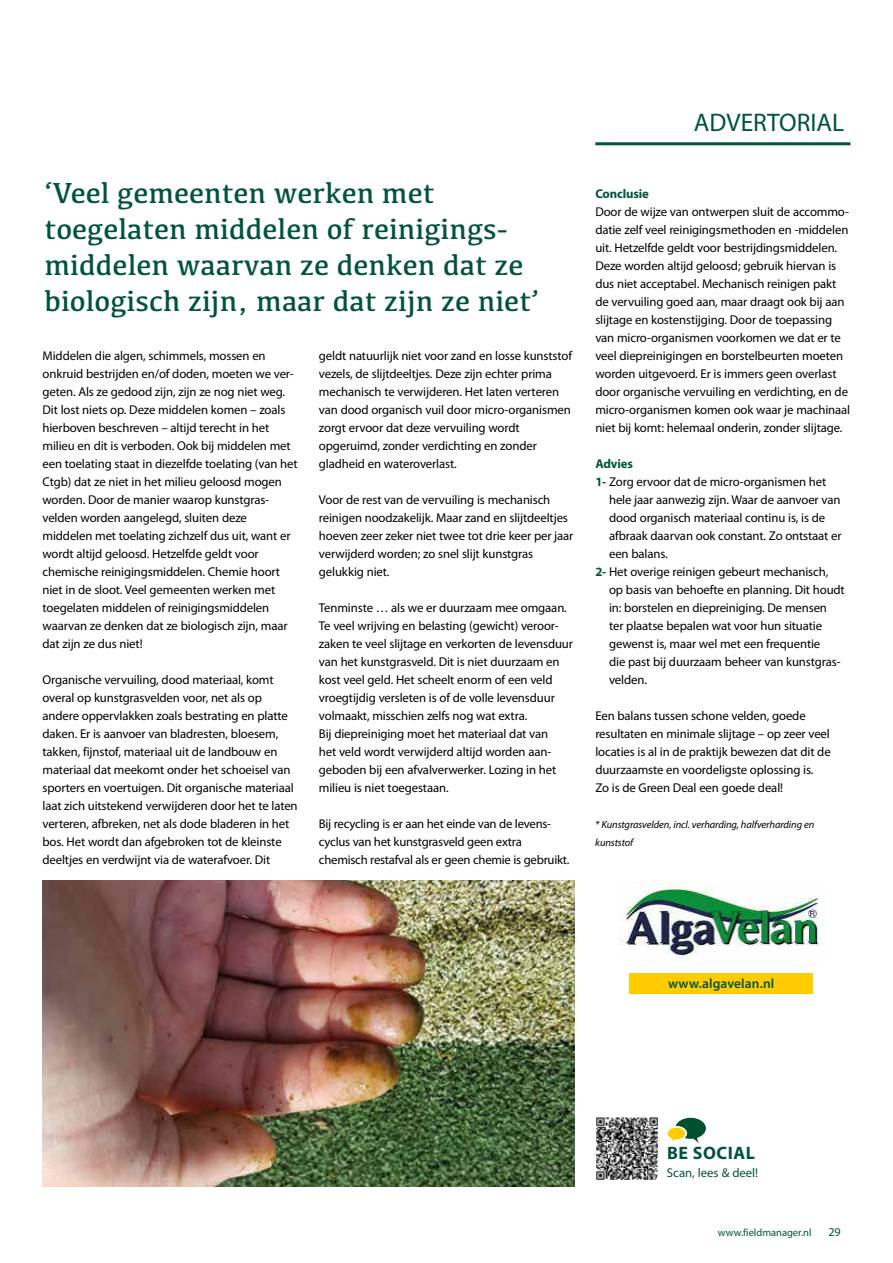
<style>
.page{position:relative;width:893px;height:1263px;background:#fff}
.page>*{position:absolute;margin:0;border:0;box-sizing:border-box;transform-origin:0 0}
.t1{font:30px/36px "Kefa";color:#00533d}
.t2{font:25.5px "Myriad Pro";color:#00533d}
.t3{font:700 18px "Myriad Pro";letter-spacing:.03em;color:#00533d}
.t4{font:600 13.5px "Myriad Pro";letter-spacing:.01em;color:#00533d}
.t5{font:12.75px/18px "Myriad Pro";letter-spacing:-.01em;color:#000}
.t6{font:700 12.75px "Myriad Pro";letter-spacing:-.01em;color:#00533d}
.t7{font:12.75px "Myriad Pro";color:#00533d}
.t8{font:12px "Myriad Pro";color:#00533d}
.t9{font:italic 10.5px/18px "Myriad Pro";letter-spacing:-.01em;color:#000}
.t10{font:10.5px "Myriad Pro";color:#00533d}
.s1{font-weight:700;color:#00533d}
</style>
<div class="page">
<hr style="left:595px;top:142px;width:255px;height:3px;background:#00533d">
<img style="left:620px;top:883px;width:203px;height:79px">
<img style="left:43px;top:880px;width:531px;height:306px">
<div style="left:629px;top:973px;width:184px;height:20px;background:#fc0"></div>
<img style="left:596px;top:1117px;width:62px;height:62px">
<svg style="left:668px;top:1118px;width:38px;height:25px"></svg>
<h1 class="t1" style="left:45px;top:174px;width:496px">‘Veel gemeenten werken met toegelaten middelen of reinigings&shy;middelen waarvan ze denken dat ze biologisch zijn, maar dat zijn ze niet’</h1>
<p class="t5" style="left:43px;top:347px;width:257px">Middelen die algen, schimmels, mossen en onkruid bestrijden en/of doden, moeten we ver&shy;geten. Als ze gedood zijn, zijn ze nog niet weg.<br>Dit lost niets op. Deze middelen komen – zoals hierboven beschreven – altijd terecht in het milieu en dit is verboden. Ook bij middelen met een toelating staat in diezelfde toelating (van het Ctgb) dat ze niet in het milieu geloosd mogen worden. Door de manier waarop kunstgras&shy;velden worden aangelegd, sluiten deze middelen met toelating zichzelf dus uit, want er wordt altijd geloosd. Hetzelfde geldt voor chemische reinigingsmiddelen. Chemie hoort niet in de sloot. Veel gemeenten werken met toegelaten middelen of reinigingsmiddelen waarvan ze denken dat ze biologisch zijn, maar dat zijn ze dus niet!</p>
<p class="t5" style="left:43px;top:671px;width:257px">Organische vervuiling, dood materiaal, komt overal op kunstgrasvelden voor, net als op andere oppervlakken zoals bestrating en platte daken. Er is aanvoer van bladresten, bloesem, takken, fijnstof, materiaal uit de landbouw en materiaal dat meekomt onder het schoeisel van sporters en voertuigen. Dit organische materiaal laat zich uitstekend verwijderen door het te laten verteren, afbreken, net als dode bladeren in het bos. Het wordt dan afgebroken tot de kleinste deeltjes en verdwijnt via de waterafvoer. Dit</p>
<p class="t5" style="left:319px;top:347px;width:255px">geldt natuurlijk niet voor zand en losse kunststof vezels, de slijtdeeltjes. Deze zijn echter prima mechanisch te verwijderen. Het laten verteren van dood organisch vuil door micro-organismen zorgt ervoor dat deze vervuiling wordt opgeruimd, zonder verdichting en zonder gladheid en wateroverlast.</p>
<p class="t5" style="left:319px;top:491px;width:256px">Voor de rest van de vervuiling is mechanisch reinigen noodzakelijk. Maar zand en slijtdeeltjes hoeven zeer zeker niet twee tot drie keer per jaar verwijderd worden; zo snel slijt kunstgras gelukkig niet.</p>
<p class="t5" style="left:319px;top:599px;width:256px">Tenminste … als we er duurzaam mee omgaan.<br>Te veel wrijving en belasting (gewicht) veroor&shy;zaken te veel slijtage en verkorten de levensduur van het kunstgrasveld. Dit is niet duurzaam en kost veel geld. Het scheelt enorm of een veld vroegtijdig versleten is of de volle levensduur volmaakt, misschien zelfs nog wat extra.<br>Bij diepreiniging moet het materiaal dat van<br>het veld wordt verwijderd altijd worden aan&shy;geboden bij een afvalverwerker. Lozing in het milieu is niet toegestaan.</p>
<p class="t5" style="left:319px;top:815px;width:252px">Bij recycling is er aan het einde van de levens&shy;cyclus van het kunstgrasveld geen extra chemisch restafval als er geen chemie is gebruikt.</p>
<h2 class="t2" style="left:694px;top:107px;width:152px">ADVERTORIAL</h2>
<p class="t6" style="left:595px;top:186px;width:55px">Conclusie</p>
<p class="t5" style="left:595px;top:203px;width:256px">Door de wijze van ontwerpen sluit de accommo&shy;datie zelf veel reinigingsmethoden en -middelen uit. Hetzelfde geldt voor bestrijdingsmiddelen.<br>Deze worden altijd geloosd; gebruik hiervan is dus niet acceptabel. Mechanisch reinigen pakt de vervuiling goed aan, maar draagt ook bij aan slijtage en kostenstijging. Door de toepassing van micro-organismen voorkomen we dat er te veel diepreinigingen en borstelbeurten moeten worden uitgevoerd. Er is immers geen overlast door organische vervuiling en verdichting, en de micro-organismen komen ook waar je machinaal niet bij komt: helemaal onderin, zonder slijtage.</p>
<p class="t6" style="left:595px;top:456px;width:39px">Advies</p>
<p class="t5" style="left:595px;top:473px;width:232px"><span class="s1">1-</span> Zorg ervoor dat de micro-organismen het</p>
<p class="t5" style="left:609px;top:491px;width:233px">hele jaar aanwezig zijn. Waar de aanvoer van</p>
<p class="t5" style="left:609px;top:509px;width:218px">dood organisch materiaal continu is, is de</p>
<p class="t5" style="left:609px;top:527px;width:234px">afbraak daarvan ook constant. Zo ontstaat er</p>
<p class="t5" style="left:609px;top:545px;width:60px">een balans.</p>
<p class="t5" style="left:595px;top:563px;width:235px"><span class="s1">2-</span> Het overige reinigen gebeurt mechanisch,</p>
<p class="t5" style="left:609px;top:581px;width:237px">op basis van behoefte en planning. Dit houdt</p>
<p class="t5" style="left:609px;top:599px;width:219px">in: borstelen en diepreiniging. De mensen</p>
<p class="t5" style="left:609px;top:617px;width:215px">ter plaatse bepalen wat voor hun situatie</p>
<p class="t5" style="left:609px;top:635px;width:213px">gewenst is, maar wel met een frequentie</p>
<p class="t5" style="left:609px;top:653px;width:233px">die past bij duurzaam beheer van kunstgras-</p>
<p class="t5" style="left:609px;top:671px;width:39px">velden.</p>
<p class="t5" style="left:595px;top:707px;width:237px">Een balans tussen schone velden, goede resultaten en minimale slijtage – op zeer veel locaties is al in de praktijk bewezen dat dit de duurzaamste en voordeligste oplossing is.<br>Zo is de Green Deal een goede deal!</p>
<p class="t9" style="left:595px;top:815px;width:221px">* Kunstgrasvelden, incl. verharding, halfverharding en kunststof</p>
<p class="t4" style="left:668px;top:975px;width:108px">www.algavelan.nl</p>
<h3 class="t3" style="left:667px;top:1141px;width:89px">BE SOCIAL</h3>
<p class="t7" style="left:667px;top:1165px;width:93px">Scan, lees &amp; deel!</p>
<p class="t10" style="left:718px;top:1226px;width:95px">www.fieldmanager.nl</p>
<p class="t8" style="left:828px;top:1224px;width:14px">29</p>
</div>
